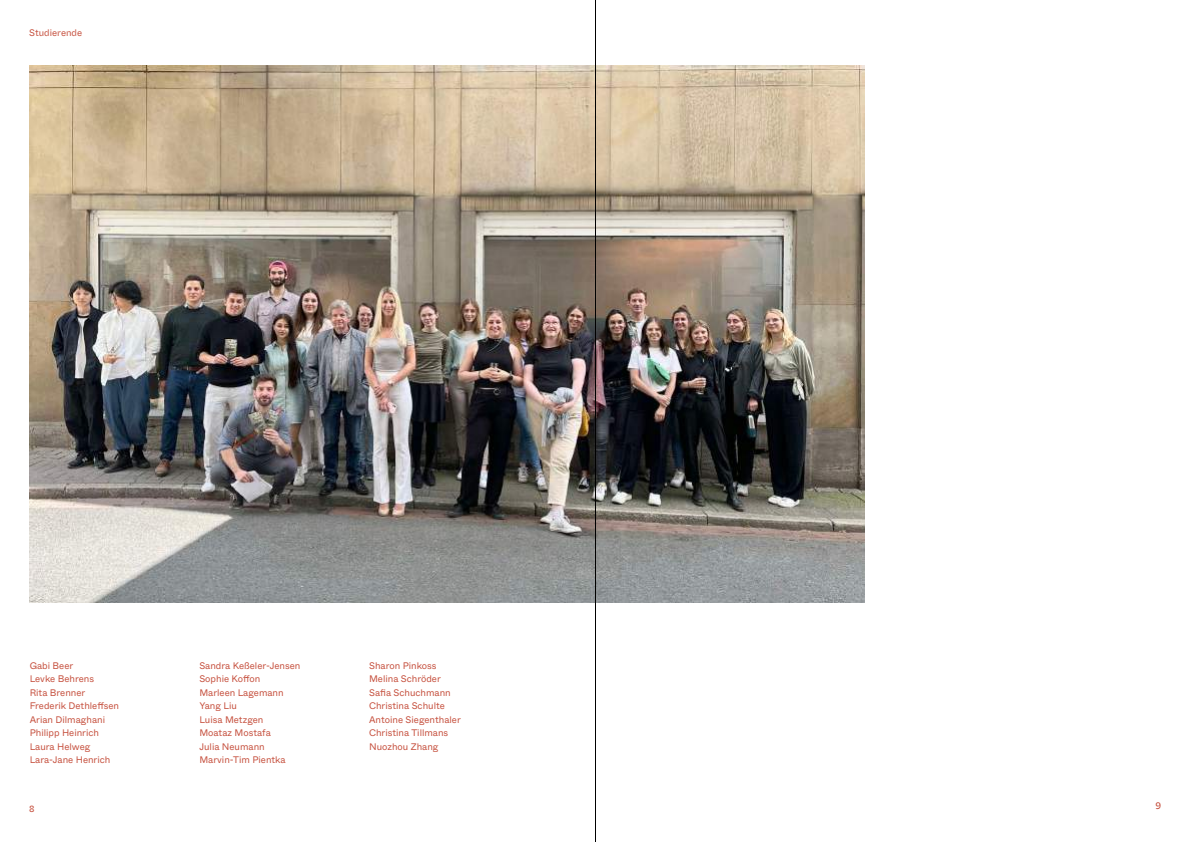
<style>
.page{position:relative;width:1191px;height:842px;background:#fff}
.page>*{position:absolute;margin:0;border:0;box-sizing:border-box;transform-origin:0 0}
.t1{font:9.5px/13.4px "ABC Whyte Variable Unlicensed Trial";color:#c6513f}
.t2{font:9.5px "ABC Whyte Inktrap Unlicensed Trial";color:#c6513f}
.t3{font:9.5px "ABC Whyte Inktrap Unlicensed Trial";color:#c6513f}
.t4{font:9px "ABC Whyte Inktrap Unlicensed Trial";color:#c6513f}
</style>
<div class="page">
<img style="left:30px;top:66px;width:834px;height:536px">
<svg style="left:595px;top:0;width:1px;height:842px"></svg>
<p class="t2" style="left:29px;top:27px;width:55px">Studierende</p>
<p class="t1" style="left:30px;top:659px;width:91px">Gabi Beer<br>Levke Behrens<br>Rita Brenner<br>Frederik Dethleffsen<br>Arian Dilmaghani<br>Philipp Heinrich<br>Laura Helweg<br>Lara-Jane Henrich</p>
<p class="t1" style="left:199px;top:659px;width:102px">Sandra Keßeler-Jensen<br>Sophie Koffon<br>Marleen Lagemann<br>Yang Liu<br>Luisa Metzgen<br>Moataz Mostafa<br>Julia Neumann<br>Marvin-Tim Pientka</p>
<p class="t1" style="left:369px;top:659px;width:93px">Sharon Pinkoss<br>Melina Schröder<br>Safia Schuchmann<br>Christina Schulte<br>Antoine Siegenthaler<br>Christina Tillmans<br>Nuozhou Zhang</p>
<p class="t4" style="left:29px;top:803px;width:7px">8</p>
<p class="t3" style="left:1155px;top:800px;width:7px">9</p>
</div>
